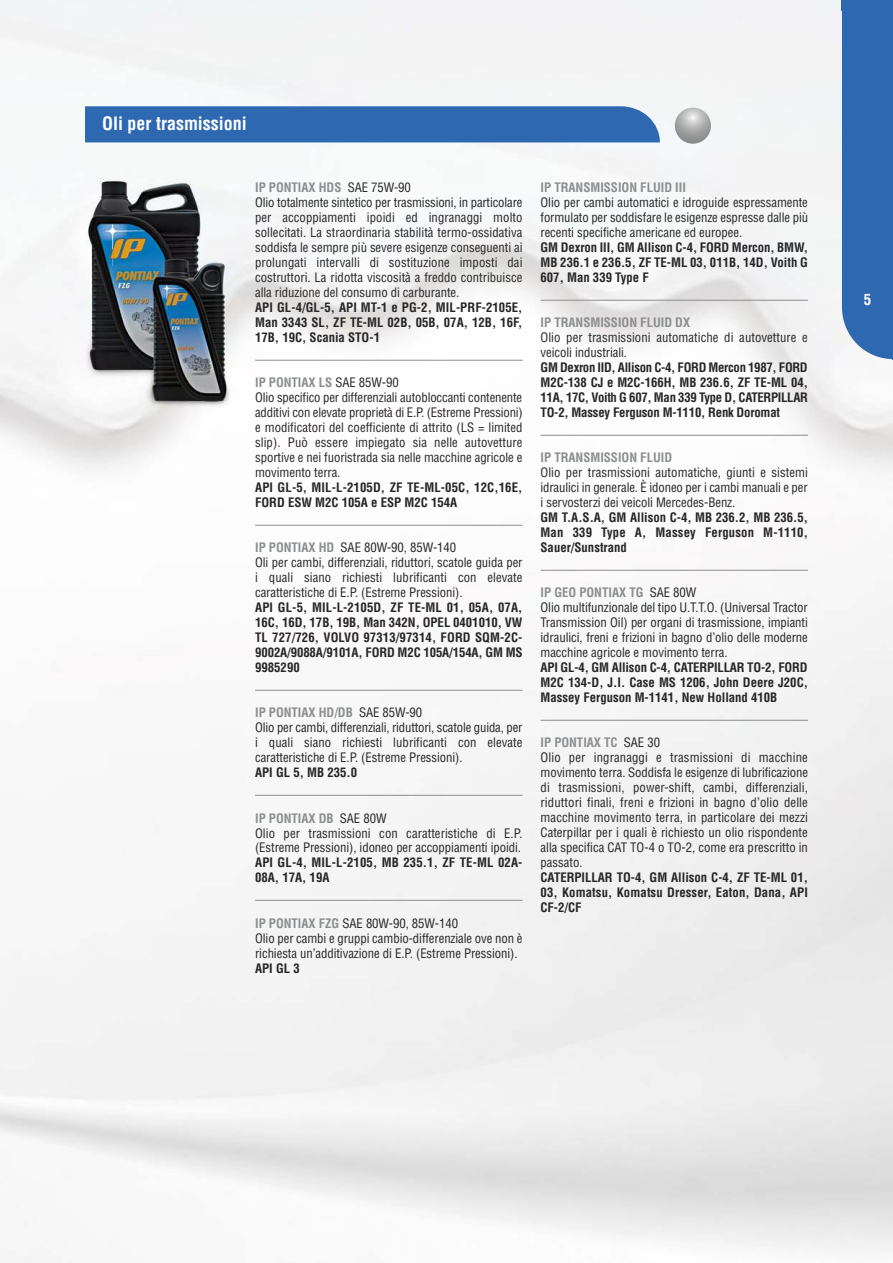
<style>
.page{position:relative;width:893px;height:1263px;background:#fff}
.page>*{position:absolute;margin:0;border:0;box-sizing:border-box;transform-origin:0 0}
.t1{font:700 condensed 18px "Helvetica LT";color:#fff}
.t2{font:700 condensed 15px "Helvetica LT";color:#fff}
.t3{font:condensed 12.75px/15px "Helvetica LT";letter-spacing:-.005em;color:#272627}
.t4{font:700 condensed 12.75px/15px "Helvetica LT";color:#272627;text-align:justify}
.t5{font:700 condensed 12.75px "Helvetica LT";color:#8b8d8e}
.s1{font-weight:700;color:#8b8d8e}
</style>
<div class="page">
<img style="left:0;top:0;width:893px;height:1262px">
<div style="left:842px;top:10px;width:50px;height:349px;background:#2e68b1"></div>
<div style="left:842px;top:0;width:51px;height:10px;background:#2e68b1"></div>
<hr style="left:892px;top:0;width:1px;height:359px;background:#2e68b1">
<hr style="left:255px;top:360px;width:267px;height:1px;background:#8b8d8e">
<hr style="left:255px;top:525px;width:267px;height:1px;background:#8b8d8e">
<hr style="left:255px;top:690px;width:267px;height:1px;background:#8b8d8e">
<hr style="left:255px;top:795px;width:267px;height:1px;background:#8b8d8e">
<hr style="left:255px;top:900px;width:267px;height:1px;background:#8b8d8e">
<hr style="left:540px;top:300px;width:268px;height:1px;background:#8b8d8e">
<hr style="left:540px;top:435px;width:268px;height:1px;background:#8b8d8e">
<hr style="left:540px;top:570px;width:268px;height:1px;background:#8b8d8e">
<hr style="left:540px;top:720px;width:268px;height:1px;background:#8b8d8e">
<div style="left:85px;top:106px;width:575px;height:36px;background:#2e68b1"></div>
<svg style="left:675px;top:108px;width:36px;height:36px"></svg>
<h1 class="t1" style="left:102px;top:114px;width:146px">Oli per trasmissioni</h1>
<p class="t3" style="left:255px;top:181px;width:269px"><span class="s1">IP PONTIAX HDS</span> SAE 75W-90<br>Olio totalmente sintetico per trasmissioni, in particolare per accoppiamenti ipoidi ed ingranaggi molto sollecitati. La straordinaria stabilità termo-ossidativa soddisfa le sempre più severe esigenze conseguenti ai prolungati intervalli di sostituzione imposti dai costruttori. La ridotta viscosità a freddo contribuisce alla riduzione del consumo di carburante.</p>
<p class="t4" style="left:255px;top:301px;width:269px">API GL-4/GL-5, API MT-1 e PG-2, MIL-PRF-2105E, Man 3343 SL, ZF TE-ML 02B, 05B, 07A, 12B, 16F, 17B, 19C, Scania STO-1</p>
<p class="t3" style="left:255px;top:376px;width:269px"><span class="s1">IP PONTIAX LS</span> SAE 85W-90<br>Olio specifico per differenziali autobloccanti contenente additivi con elevate proprietà di E.P. (Estreme Pressioni) e modificatori del coefficiente di attrito (LS = limited slip). Può essere impiegato sia nelle autovetture sportive e nei fuoristrada sia nelle macchine agricole e movimento terra.</p>
<p class="t4" style="left:255px;top:481px;width:269px">API GL-5, MIL-L-2105D, ZF TE-ML-05C, 12C,16E,<br>FORD ESW M2C 105A e ESP M2C 154A</p>
<p class="t3" style="left:255px;top:541px;width:269px"><span class="s1">IP PONTIAX HD</span> SAE 80W-90, 85W-140<br>Oli per cambi, differenziali, riduttori, scatole guida per i quali siano richiesti lubrificanti con elevate caratteristiche di E.P. (Estreme Pressioni).</p>
<p class="t4" style="left:255px;top:601px;width:269px">API GL-5, MIL-L-2105D, ZF TE-ML 01, 05A, 07A, 16C, 16D, 17B, 19B, Man 342N, OPEL 0401010, VW TL 727/726, VOLVO 97313/97314, FORD SQM-2C-9002A/9088A/9101A, FORD M2C 105A/154A, GM MS 9985290</p>
<p class="t3" style="left:255px;top:706px;width:269px"><span class="s1">IP PONTIAX HD/DB</span> SAE 85W-90<br>Olio per cambi, differenziali, riduttori, scatole guida, per i quali siano richiesti lubrificanti con elevate caratteristiche di E.P. (Estreme Pressioni).</p>
<p class="t4" style="left:255px;top:766px;width:103px">API GL 5, MB 235.0</p>
<p class="t3" style="left:255px;top:811px;width:269px"><span class="s1">IP PONTIAX DB</span> SAE 80W<br>Olio per trasmissioni con caratteristiche di E.P. (Estreme Pressioni), idoneo per accoppiamenti ipoidi.</p>
<p class="t4" style="left:255px;top:856px;width:269px">API GL-4, MIL-L-2105, MB 235.1, ZF TE-ML 02A-<br>08A, 17A, 19A</p>
<p class="t3" style="left:255px;top:916px;width:269px"><span class="s1">IP PONTIAX FZG</span> SAE 80W-90, 85W-140<br>Olio per cambi e gruppi cambio-differenziale ove non è richiesta un’additivazione di E.P. (Estreme Pressioni).</p>
<p class="t4" style="left:255px;top:961px;width:46px">API GL 3</p>
<p class="t5" style="left:541px;top:182px;width:147px">IP TRANSMISSION FLUID III</p>
<p class="t3" style="left:541px;top:196px;width:269px;text-align:justify">Olio per cambi automatici e idroguide espressamente formulato per soddisfare le esigenze espresse dalle più recenti specifiche americane ed europee.</p>
<p class="t4" style="left:541px;top:241px;width:269px">GM Dexron III, GM Allison C-4, FORD Mercon, BMW, MB 236.1 e 236.5, ZF TE-ML 03, 011B, 14D, Voith G 607, Man 339 Type F</p>
<p class="t5" style="left:540px;top:317px;width:151px">IP TRANSMISSION FLUID DX</p>
<p class="t3" style="left:540px;top:331px;width:269px">Olio per trasmissioni automatiche di autovetture e veicoli industriali.</p>
<p class="t4" style="left:540px;top:361px;width:269px">GM Dexron IID, Allison C-4, FORD Mercon 1987, FORD M2C-138 CJ e M2C-166H, MB 236.6, ZF TE-ML 04, 11A, 17C, Voith G 607, Man 339 Type D, CATERPILLAR TO-2, Massey Ferguson M-1110, Renk Doromat</p>
<p class="t5" style="left:540px;top:452px;width:133px">IP TRANSMISSION FLUID</p>
<p class="t3" style="left:540px;top:466px;width:269px;text-align:justify">Olio per trasmissioni automatiche, giunti e sistemi idraulici in generale. È idoneo per i cambi manuali e per i servosterzi dei veicoli Mercedes-Benz.</p>
<p class="t4" style="left:540px;top:511px;width:269px">GM T.A.S.A, GM Allison C-4, MB 236.2, MB 236.5, Man 339 Type A, Massey Ferguson M-1110, Sauer/Sunstrand</p>
<p class="t3" style="left:540px;top:586px;width:269px"><span class="s1">IP GEO PONTIAX TG</span> SAE 80W<br>Olio multifunzionale del tipo U.T.T.O. (Universal Tractor Transmission Oil) per organi di trasmissione, impianti idraulici, freni e frizioni in bagno d’olio delle moderne macchine agricole e movimento terra.</p>
<p class="t4" style="left:540px;top:661px;width:269px">API GL-4, GM Allison C-4, CATERPILLAR TO-2, FORD M2C 134-D, J.I. Case MS 1206, John Deere J20C, Massey Ferguson M-1141, New Holland 410B</p>
<p class="t3" style="left:540px;top:736px;width:269px"><span class="s1">IP PONTIAX TC</span> SAE 30<br>Olio per ingranaggi e trasmissioni di macchine movimento terra. Soddisfa le esigenze di lubrificazione di trasmissioni, power-shift, cambi, differenziali, riduttori finali, freni e frizioni in bagno d’olio delle macchine movimento terra, in particolare dei mezzi Caterpillar per i quali è richiesto un olio rispondente alla specifica CAT TO-4 o TO-2, come era prescritto in passato.</p>
<p class="t4" style="left:540px;top:871px;width:269px">CATERPILLAR TO-4, GM Allison C-4, ZF TE-ML 01, 03, Komatsu, Komatsu Dresser, Eaton, Dana, API CF-2/CF</p>
<p class="t2" style="left:864px;top:292px;width:9px">5</p>
</div>
